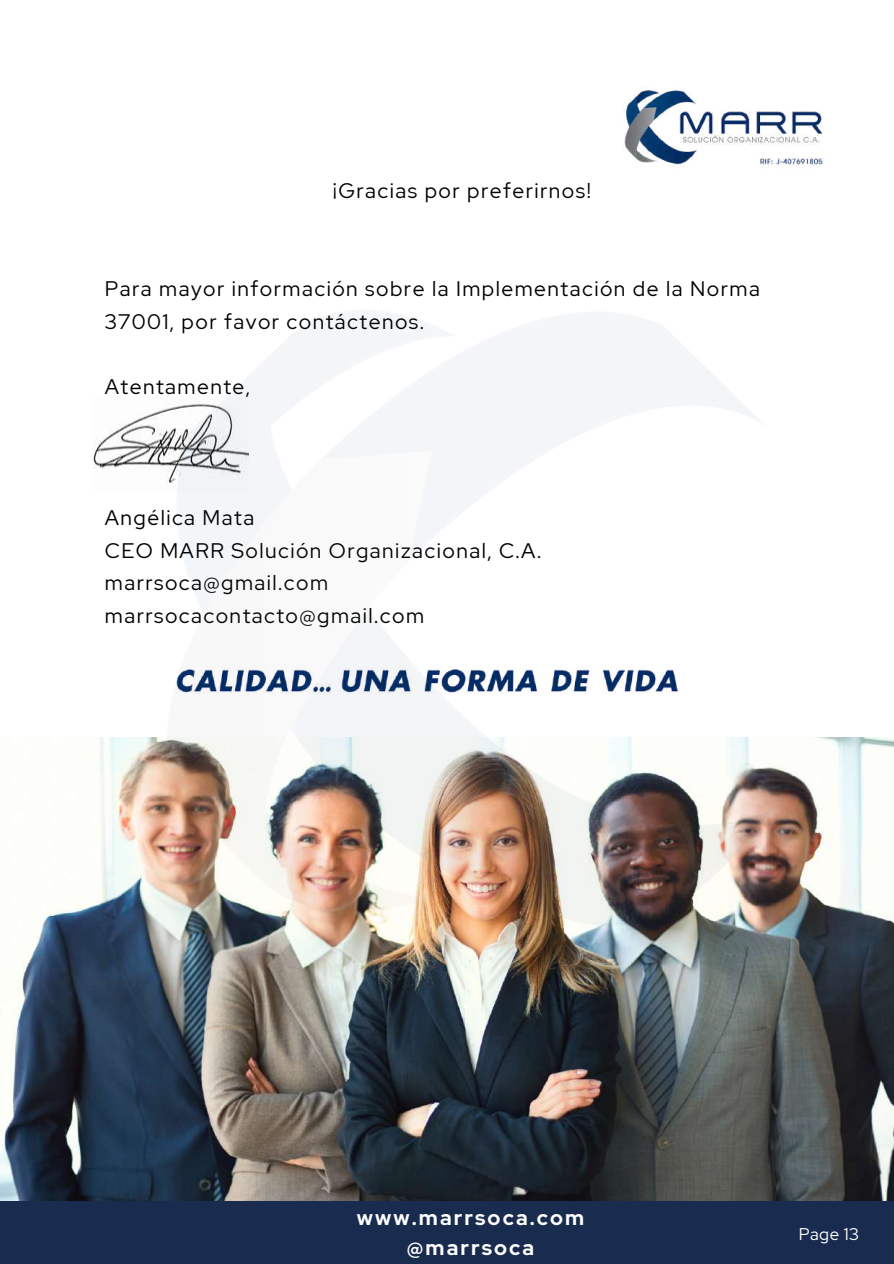
<style>
.page{position:relative;width:894px;height:1264px;background:#fff}
.page>*{position:absolute;margin:0;border:0;box-sizing:border-box;transform-origin:0 0}
.t1{font:21px/32.7px "Red Hat Display";letter-spacing:.07em;color:#000}
.t2{font:700 21px/29.2px "Red Hat Display";letter-spacing:.1em;color:#fff;text-align:center}
.t3{font:16.8px "Red Hat Display";letter-spacing:.03em;color:#fff}
</style>
<div class="page">
<img style="left:0;top:737px;width:893px;height:463px">
<img style="left:89px;top:311px;width:759px;height:661px">
<img style="left:171px;top:653px;width:512px;height:54px">
<img style="left:623px;top:90px;width:202px;height:79px">
<div style="left:0;top:1200px;width:893px;height:63px;background:#192c50"></div>
<p class="t1" style="left:333px;top:174px;width:259px">¡Gracias por preferirnos!</p>
<p class="t1" style="left:105px;top:272px;width:656px">Para mayor información sobre la Implementación de la Norma<br>37001, por favor contáctenos.</p>
<p class="t1" style="left:105px;top:370px;width:147px">Atentamente,</p>
<p class="t1" style="left:105px;top:501px;width:438px">Angélica Mata<br>CEO MARR Solución Organizacional, C.A. marrsoca@gmail.com marrsocacontacto@gmail.com</p>
<p class="t2" style="left:357px;top:1203px;width:229px">www.marrsoca.com @marrsoca</p>
<p class="t3" style="left:798px;top:1223px;width:62px">Page 13</p>
</div>
